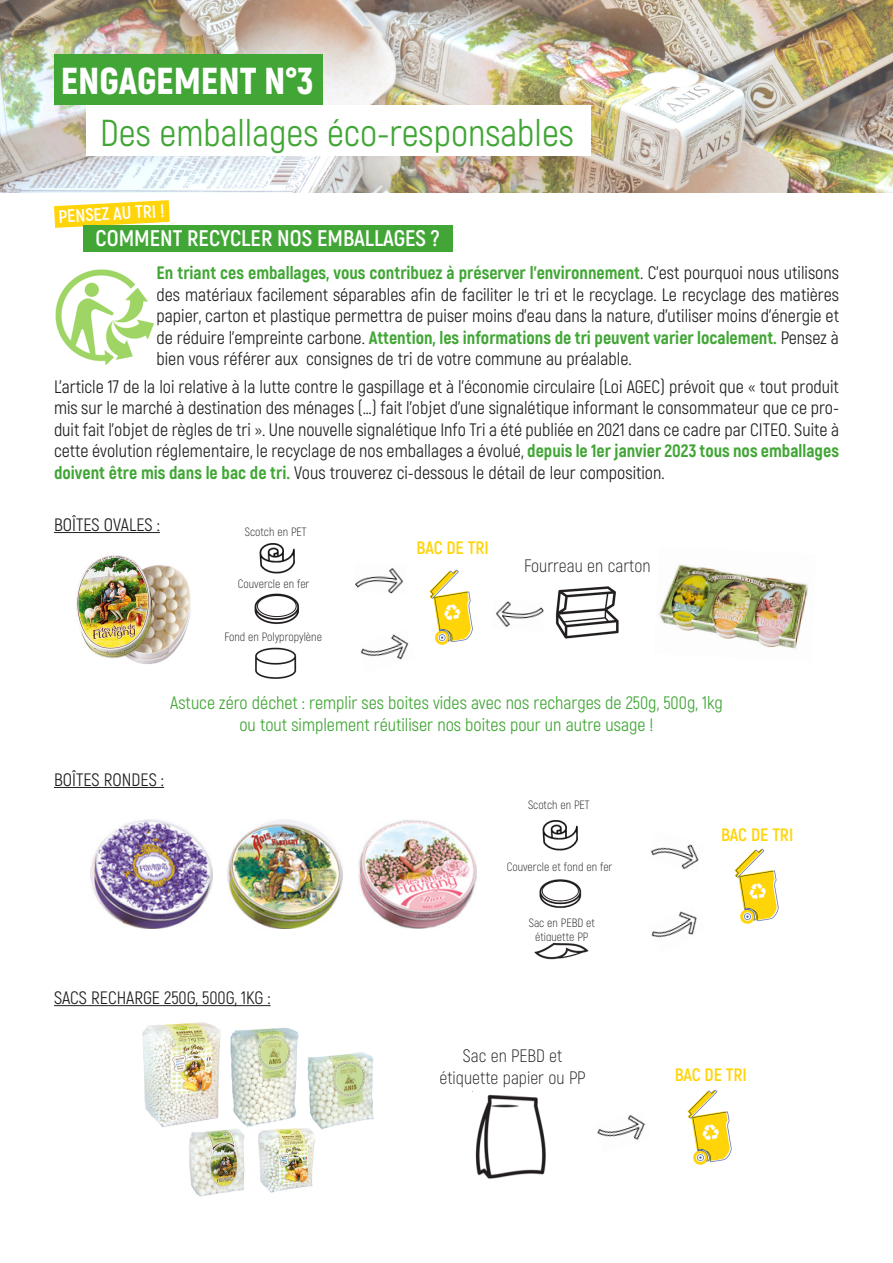
<style>
.page{position:relative;width:893px;height:1263px;background:#fff}
.page>*{position:absolute;margin:0;border:0;box-sizing:border-box;transform-origin:0 0}
.t1{font:37.5px "Akrobat";color:#41a635}
.t2{font:900 37.5px "Akrobat";color:#fff}
.t3{font:700 22.65px "Akrobat";color:#fff}
.t4{font:18px/21.6px "Akrobat";color:#231f20;text-align:justify}
.t5{font:18px "Akrobat";color:#41a635}
.t6{font:300 18px "Akrobat";color:#231f20}
.t7{font:700 18px "Akrobat";letter-spacing:-.005em;color:#ffd409}
.t8{font:700 18px "Akrobat";color:#fff}
.t9{font:300 12px "Akrobat";color:#231f20}
.s1{font-weight:800;color:#41a635}
</style>
<div class="page">
<img style="left:0;top:0;width:893px;height:192px">
<div style="left:54px;top:54px;width:268px;height:51px;background:#41a635"></div>
<div style="left:87px;top:105px;width:504px;height:51px;background:#fff"></div>
<svg style="left:54px;top:200px;width:116px;height:28px;background:#fedb32"></svg>
<img style="left:55px;top:269px;width:99px;height:97px">
<img style="left:658px;top:564px;width:150px;height:85px">
<img style="left:76px;top:555px;width:115px;height:109px">
<img style="left:255px;top:593px;width:45px;height:31px">
<img style="left:255px;top:647px;width:42px;height:32px">
<img style="left:429px;top:569px;width:44px;height:76px">
<img style="left:555px;top:586px;width:64px;height:53px">
<div style="left:84px;top:225px;width:369px;height:27px;background:#41a635"></div>
<hr style="left:54px;top:532px;width:106px;height:1px;background:#231f20">
<hr style="left:54px;top:787px;width:110px;height:1px;background:#231f20">
<hr style="left:54px;top:1005px;width:217px;height:1px;background:#231f20">
<img style="left:355px;top:568px;width:49px;height:26px">
<img style="left:360px;top:634px;width:49px;height:26px">
<img style="left:495px;top:601px;width:49px;height:26px">
<img style="left:734px;top:848px;width:45px;height:76px">
<img style="left:539px;top:879px;width:42px;height:29px">
<img style="left:91px;top:819px;width:122px;height:109px">
<img style="left:228px;top:819px;width:114px;height:109px">
<img style="left:358px;top:819px;width:118px;height:109px">
<img style="left:534px;top:942px;width:55px;height:18px">
<img style="left:651px;top:844px;width:48px;height:26px">
<img style="left:651px;top:911px;width:46px;height:27px">
<img style="left:687px;top:1089px;width:45px;height:76px">
<img style="left:142px;top:1022px;width:79px;height:106px">
<img style="left:230px;top:1028px;width:69px;height:99px">
<img style="left:307px;top:1052px;width:67px;height:78px">
<img style="left:187px;top:1126px;width:59px;height:71px">
<img style="left:257px;top:1126px;width:59px;height:67px">
<img style="left:472px;top:1091px;width:74px;height:88px">
<img style="left:597px;top:1114px;width:48px;height:26px">
<img style="left:259px;top:543px;width:36px;height:31px">
<img style="left:542px;top:820px;width:36px;height:31px">
<p class="t2" style="left:61px;top:56px;width:254px">ENGAGEMENT N°3</p>
<p class="t1" style="left:100px;top:111px;width:475px">Des emballages éco-responsables</p>
<p class="t8" style="left:58px;top:205px;width:108px;rotate:-3deg">PENSEZ AU TRI !</p>
<p class="t3" style="left:96px;top:224px;width:346px">COMMENT RECYCLER NOS EMBALLAGES ?</p>
<p class="t4" style="left:157px;top:262px;width:684px"><span class="s1">En triant ces emballages, vous contribuez à préserver l’environnement</span>. C’est pourquoi nous utilisons des matériaux facilement séparables afin de faciliter le tri et le recyclage. Le recyclage des matières papier, carton et plastique permettra de puiser moins d’eau dans la nature, d’utiliser moins d’énergie et de réduire l’empreinte carbone. <span class="s1">Attention, les informations de tri peuvent varier localement.</span> Pensez à bien vous référer aux consignes de tri de votre commune au préalable.</p>
<p class="t4" style="left:54px;top:375px;width:787px">L’article 17 de la loi relative à la lutte contre le gaspillage et à l’économie circulaire (Loi AGEC) prévoit que « tout produit mis sur le marché à destination des ménages (…) fait l’objet d’une signalétique informant le consommateur que ce pro&shy;duit fait l’objet de règles de tri ». Une nouvelle signalétique Info Tri a été publiée en 2021 dans ce cadre par CITEO. Suite à cette évolution réglementaire, le recyclage de nos emballages a évolué, <span class="s1">depuis le 1er janvier 2023 tous nos emballages doivent être mis dans le bac de tri.</span> Vous trouverez ci-dessous le détail de leur composition.</p>
<p class="t4" style="left:54px;top:514px;width:107px">BOÎTES OVALES :</p>
<p class="t9" style="left:245px;top:525px;width:63px">Scotch en PET</p>
<p class="t9" style="left:238px;top:577px;width:73px">Couvercle en fer</p>
<p class="t9" style="left:224px;top:629px;width:99px">Fond en Polypropylène</p>
<p class="t7" style="left:417px;top:537px;width:74px">BAC DE TRI</p>
<p class="t6" style="left:524px;top:555px;width:128px">Fourreau en carton</p>
<p class="t5" style="left:170px;top:692px;width:554px">Astuce zéro déchet : remplir ses boites vides avec nos recharges de 250g, 500g, 1kg</p>
<p class="t5" style="left:239px;top:714px;width:416px">ou tout simplement réutiliser nos boites pour un autre usage !</p>
<p class="t4" style="left:54px;top:768px;width:112px">BOÎTES RONDES :</p>
<p class="t4" style="left:54px;top:987px;width:218px">SACS RECHARGE 250G, 500G, 1KG :</p>
<p class="t9" style="left:528px;top:798px;width:63px">Scotch en PET</p>
<p class="t9" style="left:507px;top:860px;width:107px">Couvercle et fond en fer</p>
<p class="t9" style="left:529px;top:915px;width:68px">Sac en PEBD et</p>
<p class="t9" style="left:535px;top:930px;width:55px">étiquette PP</p>
<p class="t6" style="left:463px;top:1045px;width:101px">Sac en PEBD et</p>
<p class="t6" style="left:439px;top:1067px;width:148px">étiquette papier ou PP</p>
<p class="t7" style="left:721px;top:824px;width:74px">BAC DE TRI</p>
<p class="t7" style="left:675px;top:1064px;width:74px">BAC DE TRI</p>
</div>
